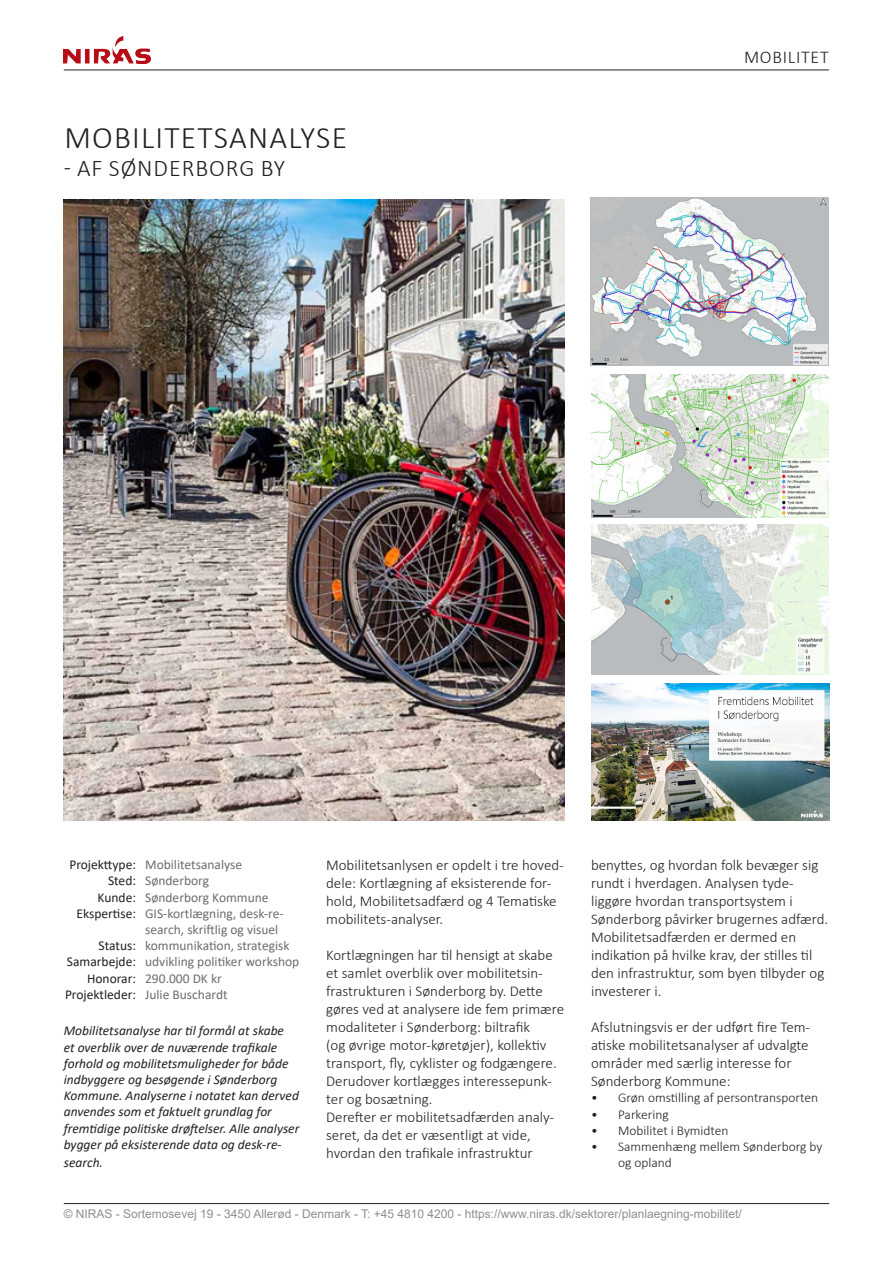
<style>
.page{position:relative;width:893px;height:1263px;background:#fff}
.page>*{position:absolute;margin:0;border:0;box-sizing:border-box;transform-origin:0 0}
.Overskrift{font:300 31.5px "Calibri";letter-spacing:.04em;color:#231f20}
.Overskrift-2{font:300 24px "Calibri";letter-spacing:.04em;color:#231f20}
.t1{font:300 18px "Calibri";letter-spacing:.04em;color:#231f20}
.Brødtekst{font:300 15px/18px "Calibri";color:#231f20}
.Brødtekst-2{font:italic 13.5px/16.2px "Calibri";color:#231f20}
.Faktaboks_-_grå{font:13.5px/16.2px "Calibri";color:#6c6d70}
.t2{font:300 13.5px/16.2px "Calibri";color:#231f20}
.Faktaboks_-_sort{font:13.5px "Calibri";color:#231f20}
.t3{font:12px "Arial";color:#8d8f92}
</style>
<div class="page">
<hr style="left:64px;top:70px;width:765px;height:1px;background:#231f20">
<hr style="left:64px;top:1203px;width:765px;height:1px;background:#231f20">
<img style="left:64px;top:36px;width:87px;height:27px">
<img style="left:64px;top:200px;width:500px;height:620px">
<img style="left:591px;top:198px;width:237px;height:168px">
<img style="left:591px;top:683px;width:238px;height:137px">
<img style="left:591px;top:524px;width:237px;height:151px">
<img style="left:592px;top:374px;width:236px;height:143px">
<p class="Overskrift" style="left:64px;top:118px;width:284px">MOBILITETSANALYSE</p>
<p class="Overskrift-2" style="left:64px;top:153px;width:223px">- AF SØNDERBORG BY</p>
<p class="t1" style="left:744px;top:46px;width:86px">MOBILITET</p>
<p class="Faktaboks_-_sort" style="left:69px;top:855px;width:68px">Projekttype:</p>
<p class="Faktaboks_-_sort" style="left:108px;top:871px;width:30px">Sted:</p>
<p class="Faktaboks_-_sort" style="left:98px;top:888px;width:40px">Kunde:</p>
<p class="Faktaboks_-_sort" style="left:77px;top:904px;width:61px">Ekspertise:</p>
<p class="Faktaboks_-_sort" style="left:99px;top:936px;width:39px">Status:</p>
<p class="Faktaboks_-_sort" style="left:67px;top:952px;width:71px">Samarbejde:</p>
<p class="Faktaboks_-_sort" style="left:87px;top:969px;width:50px">Honorar:</p>
<p class="Faktaboks_-_sort" style="left:65px;top:985px;width:73px">Projektleder:</p>
<p class="Faktaboks_-_grå" style="left:145px;top:856px;width:98px">Mobilitetsanalyse</p>
<p class="Faktaboks_-_grå" style="left:145px;top:872px;width:66px">Sønderborg</p>
<p class="Faktaboks_-_grå" style="left:145px;top:889px;width:125px">Sønderborg Kommune</p>
<p class="Faktaboks_-_grå" style="left:145px;top:905px;width:156px">GIS-kortlægning, desk-re&shy;search, skriftlig og visuel kommunikation, strategisk udvikling politiker workshop</p>
<p class="Faktaboks_-_grå" style="left:145px;top:970px;width:78px">290.000 DK kr</p>
<p class="Faktaboks_-_grå" style="left:145px;top:986px;width:84px">Julie Buschardt</p>
<p class="Brødtekst-2" style="left:64px;top:1022px;width:237px">Mobilitetsanalyse har til formål at skabe<br>et overblik over de nuværende trafikale forhold og mobilitetsmuligheder for både indbyggere og besøgende i Sønderborg Kommune. Analyserne i notatet kan derved anvendes som et faktuelt grundlag for fremtidige politiske drøftelser. Alle analyser bygger på eksisterende data og desk-re-</p>
<p class="Brødtekst-2" style="left:64px;top:1154px;width:41px">search.</p>
<p class="Brødtekst" style="left:326px;top:856px;width:239px">Mobilitetsanlysen er opdelt i tre hoved&shy;dele: Kortlægning af eksisterende for&shy;hold, Mobilitetsadfærd og 4 Tematiske mobilitets-analyser.</p>
<p class="Brødtekst" style="left:326px;top:946px;width:239px">Kortlægningen har til hensigt at skabe et samlet overblik over mobilitetsin&shy;frastrukturen i Sønderborg by. Dette gøres ved at analysere ide fem primære modaliteter i Sønderborg: biltrafik<br>(og øvrige motor-køretøjer), kollektiv transport, fly, cyklister og fodgængere.<br>Derudover kortlægges interessepunk&shy;ter og bosætning.</p>
<p class="Brødtekst" style="left:326px;top:1108px;width:229px">Derefter er mobilitetsadfærden analy&shy;seret, da det er væsentligt at vide, hvordan den trafikale infrastruktur</p>
<p class="Brødtekst" style="left:591px;top:856px;width:239px">benyttes, og hvordan folk bevæger sig rundt i hverdagen. Analysen tyde&shy;liggøre hvordan transportsystem i Sønderborg påvirker brugernes adfærd.<br>Mobilitetsadfærden er dermed en indikation på hvilke krav, der stilles til den infrastruktur, som byen tilbyder og investerer i.</p>
<p class="Brødtekst" style="left:591px;top:1018px;width:221px">Afslutningsvis er der udført fire Tem&shy;atiske mobilitetsanalyser af udvalgte områder med særlig interesse for Sønderborg Kommune:</p>
<p class="t2" style="left:591px;top:1090px;width:229px">• Grøn omstilling af persontransporten</p>
<p class="t2" style="left:591px;top:1106px;width:79px">• Parkering</p>
<p class="t2" style="left:591px;top:1122px;width:139px">• Mobilitet i Bymidten</p>
<p class="t2" style="left:618px;top:1138px;width:206px;text-indent:-27px">• Sammenhæng mellem Sønderborg by og opland</p>
<p class="t3" style="left:64px;top:1205px;width:679px">© NIRAS - Sortemosevej 19 - 3450 Allerød - Denmark - T: +45 4810 4200 - https://www.niras.dk/sektorer/planlaegning-mobilitet/</p>
</div>
